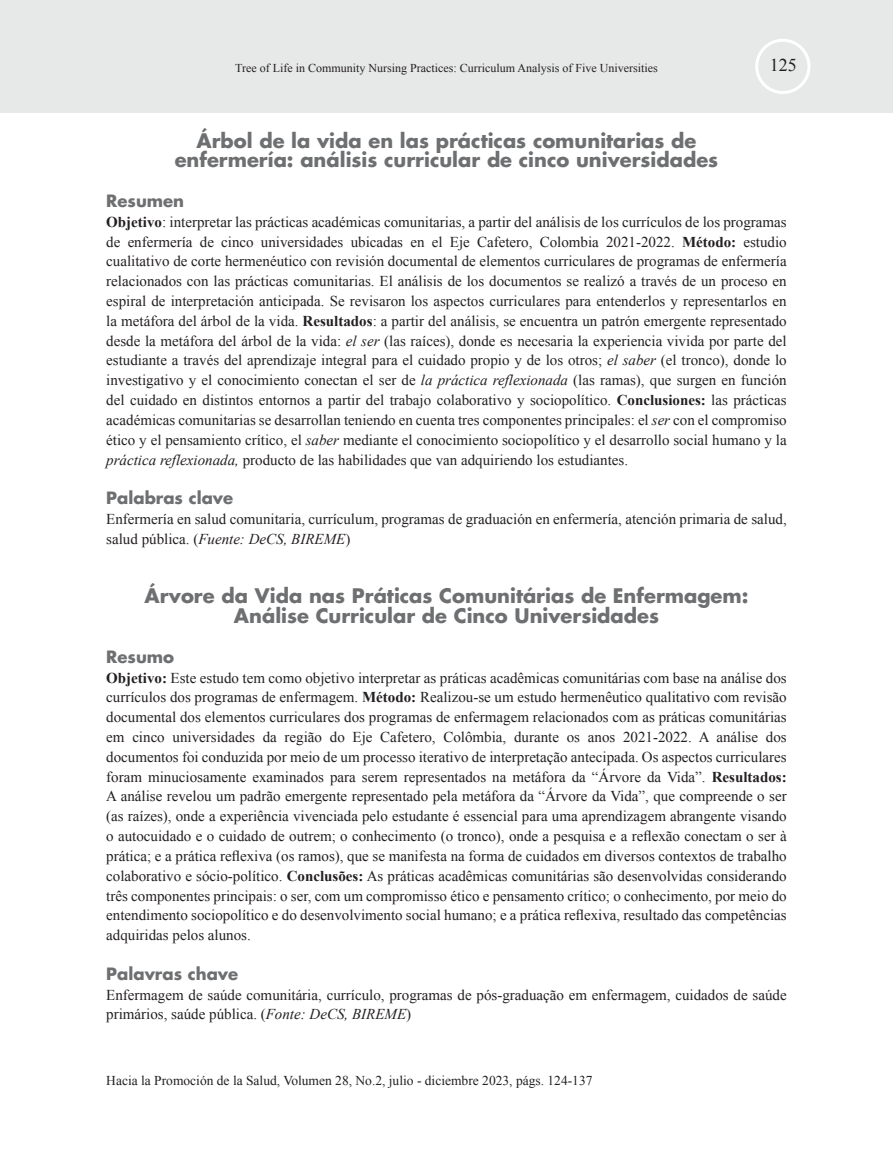
<style>
.page{position:relative;width:893px;height:1149px;background:#fff}
.page>*{position:absolute;margin:0;border:0;box-sizing:border-box;transform-origin:0 0}
.t1{font:700 19.5px/19.8px "Futura LT";color:#6d6f71;text-align:center}
.t2{font:18px "Times New Roman";color:#231f20}
.t3{font:700 16.5px "Futura LT";color:#6d6f71}
.t4{font:15px/19.8px "Times New Roman";color:#231f20;text-align:justify}
.t5{font:13.5px "Times New Roman";color:#231f20}
.t6{font:12px "Times New Roman";color:#231f20}
.s1{font-weight:700}
.s2{font-style:italic}
</style>
<div class="page">
<div style="left:0;top:0;width:893px;height:113px;background:#e7e8e8"></div>
<div style="left:755px;top:39px;width:55px;height:55px;border:3px solid #fff;border-radius:50%"></div>
<p class="t6" style="left:235px;top:60px;width:424px">Tree of Life in Community Nursing Practices: Curriculum Analysis of Five Universities</p>
<p class="t2" style="left:770px;top:53px;width:28px">125</p>
<h1 class="t1" style="left:175px;top:130px;width:545px">Árbol de la vida en las prácticas comunitarias de enfermería: análisis curricular de cinco universidades</h1>
<p class="t3" style="left:106px;top:190px;width:79px">Resumen</p>
<p class="t4" style="left:106px;top:211px;width:682px"><span class="s1">Objetivo</span>: interpretar las prácticas académicas comunitarias, a partir del análisis de los currículos de los programas de enfermería de cinco universidades ubicadas en el Eje Cafetero, Colombia 2021-2022. <span class="s1">Método:</span> estudio cualitativo de corte hermenéutico con revisión documental de elementos curriculares de programas de enfermería relacionados con las prácticas comunitarias. El análisis de los documentos se realizó a través de un proceso en espiral de interpretación anticipada. Se revisaron los aspectos curriculares para entenderlos y representarlos en la metáfora del árbol de la vida. <span class="s1">Resultados</span>: a partir del análisis, se encuentra un patrón emergente representado desde la metáfora del árbol de la vida: <span class="s2">el ser</span> (las raíces), donde es necesaria la experiencia vivida por parte del estudiante a través del aprendizaje integral para el cuidado propio y de los otros; <span class="s2">el saber</span> (el tronco), donde lo investigativo y el conocimiento conectan el ser de <span class="s2">la práctica reflexionada</span> (las ramas), que surgen en función del cuidado en distintos entornos a partir del trabajo colaborativo y sociopolítico. <span class="s1">Conclusiones:</span> las prácticas académicas comunitarias se desarrollan teniendo en cuenta tres componentes principales: el <span class="s2">ser</span> con el compromiso ético y el pensamiento crítico, el <span class="s2">saber</span> mediante el conocimiento sociopolítico y el desarrollo social humano y la <span class="s2">práctica reflexionada,</span> producto de las habilidades que van adquiriendo los estudiantes.</p>
<p class="t3" style="left:106px;top:487px;width:129px">Palabras clave</p>
<p class="t4" style="left:106px;top:508px;width:682px">Enfermería en salud comunitaria, currículum, programas de graduación en enfermería, atención primaria de salud, salud pública. (<span class="s2">Fuente: DeCS, BIREME</span>)</p>
<h1 class="t1" style="left:144px;top:585px;width:605px">Árvore da Vida nas Práticas Comunitárias de Enfermagem:<br>Análise Curricular de Cinco Universidades</h1>
<p class="t3" style="left:106px;top:645px;width:69px">Resumo</p>
<p class="t4" style="left:106px;top:667px;width:682px"><span class="s1">Objetivo:</span> Este estudo tem como objetivo interpretar as práticas acadêmicas comunitárias com base na análise dos currículos dos programas de enfermagem. <span class="s1">Método:</span> Realizou-se um estudo hermenêutico qualitativo com revisão documental dos elementos curriculares dos programas de enfermagem relacionados com as práticas comunitárias em cinco universidades da região do Eje Cafetero, Colômbia, durante os anos 2021-2022. A análise dos documentos foi conduzida por meio de um processo iterativo de interpretação antecipada. Os aspectos curriculares foram minuciosamente examinados para serem representados na metáfora da “Árvore da Vida”. <span class="s1">Resultados:<br></span>A análise revelou um padrão emergente representado pela metáfora da “Árvore da Vida”, que compreende o ser (as raízes), onde a experiência vivenciada pelo estudante é essencial para uma aprendizagem abrangente visando o autocuidado e o cuidado de outrem; o conhecimento (o tronco), onde a pesquisa e a reflexão conectam o ser à prática; e a prática reflexiva (os ramos), que se manifesta na forma de cuidados em diversos contextos de trabalho colaborativo e sócio-político. <span class="s1">Conclusões:</span> As práticas acadêmicas comunitárias são desenvolvidas considerando três componentes principais: o ser, com um compromisso ético e pensamento crítico; o conhecimento, por meio do entendimento sociopolítico e do desenvolvimento social humano; e a prática reflexiva, resultado das competências adquiridas pelos alunos.</p>
<p class="t3" style="left:106px;top:962px;width:133px">Palavras chave</p>
<p class="t4" style="left:106px;top:984px;width:682px">Enfermagem de saúde comunitária, currículo, programas de pós-graduação em enfermagem, cuidados de saúde primários, saúde pública. (<span class="s2">Fonte: DeCS, BIREME</span>)</p>
<p class="t5" style="left:106px;top:1071px;width:488px">Hacia la Promoción de la Salud, Volumen 28, No.2, julio - diciembre 2023, págs. 124-137</p>
</div>
